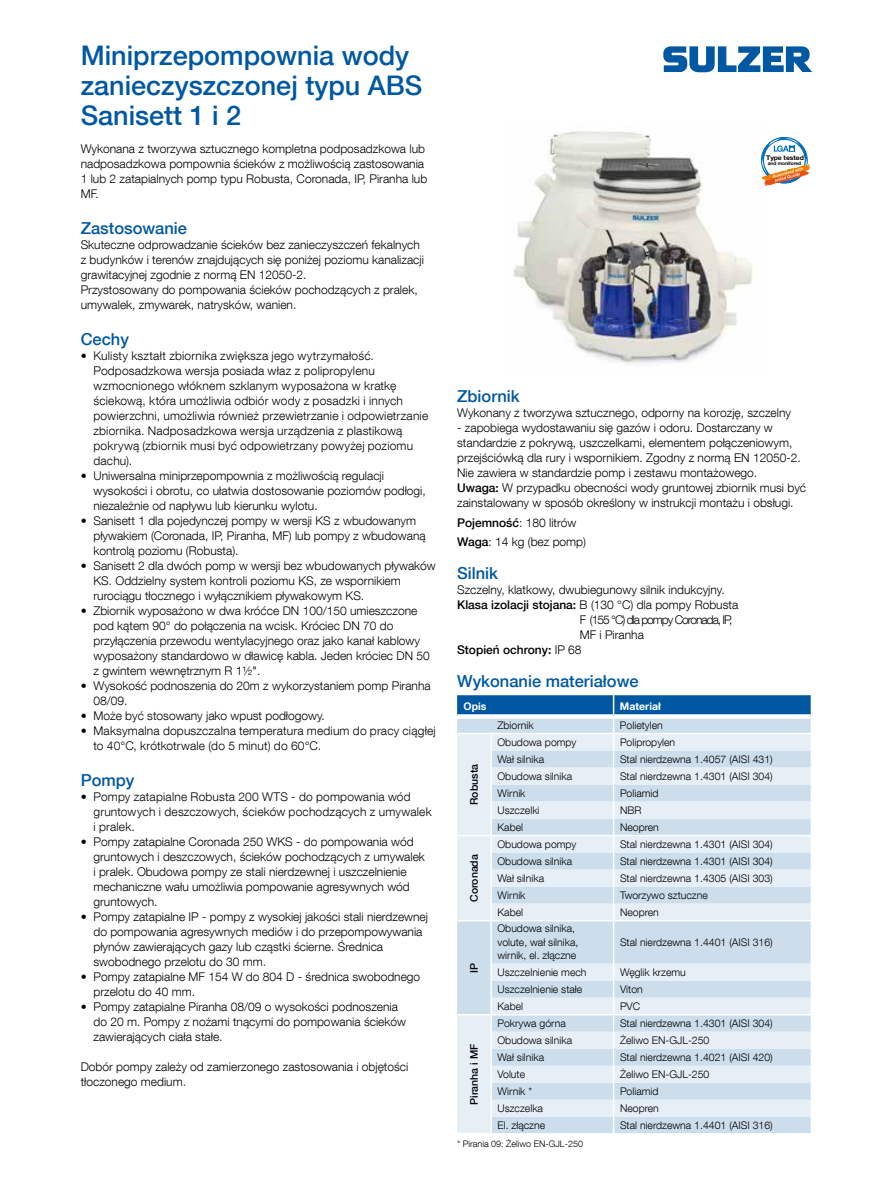
<style>
.page{position:relative;width:893px;height:1191px;background:#fff}
.page>*{position:absolute;margin:0;border:0;box-sizing:border-box;transform-origin:0 0}
.t1{font:500 27px/30px "Helvetica Neue LT Com";color:#0058a2}
.t2{font:500 16.5px "Helvetica Neue LT Com";color:#0058a2}
.t3{font:300 12px/15px "Helvetica Neue LT Com";color:#000}
.t4{font:300 12px "Helvetica Neue LT Com";letter-spacing:-.085em;color:#000}
.t5{font:500 12px "Helvetica Neue LT Com";color:#000}
.t6{font:300 10.5px/13.5px "Helvetica Neue LT Com";color:#000}
.t7{font:500 10.5px "Helvetica Neue LT Com";color:#000}
.t8{font:700 10.5px "Helvetica Neue LT Com";color:#fff}
.t9{font:300 9px "Helvetica Neue LT Com";color:#000}
.t10{font:700 6.45px "Helvetica Neue LT Com";letter-spacing:-.01em;color:#000;scale:1.05 1}
.t11{font:700 4.95px "Helvetica Neue LT Com";letter-spacing:-.01em;color:#000}
.s1{font-weight:500}
.s2{font-weight:300}
</style>
<div class="page">
<svg style="left:663px;top:46px;width:149px;height:26px"></svg>
<img style="left:513px;top:131px;width:240px;height:233px">
<svg style="left:761px;top:137px;width:49px;height:49px"></svg>
<svg style="left:457px;top:921px;width:354px;height:212px;background:#d7e5f0"></svg>
<hr style="left:457px;top:1014px;width:34px;height:1px;background:#fff">
<svg style="left:457px;top:695px;width:355px;height:225px;background:#c9dceb"></svg>
<hr style="left:490px;top:921px;width:2px;height:42px;background:#fff">
<hr style="left:613px;top:921px;width:1px;height:42px;background:#fff">
<svg style="left:490px;top:963px;width:2px;height:170px"></svg>
<svg style="left:613px;top:963px;width:1px;height:170px"></svg>
<hr style="left:491px;top:1014px;width:123px;height:1px;background:#fff">
<hr style="left:614px;top:1014px;width:198px;height:1px;background:#fff">
<h1 class="t1" style="left:81px;top:40px;width:343px">Miniprzepompownia wody zanieczyszczonej typu ABS<br>Sanisett 1 i 2</h1>
<p class="t3" style="left:81px;top:141px;width:348px">Wykonana z tworzywa sztucznego kompletna podposadzkowa lub nadposadzkowa pompownia ścieków z możliwością zastosowania 1 lub 2 zatapialnych pomp typu Robusta, Coronada, IP, Piranha lub MF.</p>
<h2 class="t2" style="left:81px;top:218px;width:108px">Zastosowanie</h2>
<p class="t3" style="left:81px;top:237px;width:345px">Skuteczne odprowadzanie ścieków bez zanieczyszczeń fekalnych z budynków i terenów znajdujących się poniżej poziomu kanalizacji grawitacyjnej zgodnie z normą EN 12050-2.<br>Przystosowany do pompowania ścieków pochodzących z pralek, umywalek, zmywarek, natrysków, wanien.</p>
<h2 class="t2" style="left:81px;top:329px;width:50px">Cechy</h2>
<p class="t3" style="left:93px;top:348px;width:336px;text-indent:-13px">• Kulisty kształt zbiornika zwiększa jego wytrzymałość.<br>Podposadzkowa wersja posiada właz z polipropylenu wzmocnionego włóknem szklanym wyposażona w kratkę ściekową, która umożliwia odbiór wody z posadzki i innych powierzchni, umożliwia również przewietrzanie i odpowietrzanie zbiornika. Nadposadzkowa wersja urządzenia z plastikową pokrywą (zbiornik musi być odpowietrzany powyżej poziomu dachu).</p>
<p class="t3" style="left:93px;top:468px;width:334px;text-indent:-13px">• Uniwersalna miniprzepompownia z możliwością regulacji wysokości i obrotu, co ułatwia dostosowanie poziomów podłogi, niezależnie od napływu lub kierunku wylotu.</p>
<p class="t3" style="left:93px;top:513px;width:334px;text-indent:-13px">• Sanisett 1 dla pojedynczej pompy w wersji KS z wbudowanym pływakiem (Coronada, IP, Piranha, MF) lub pompy z wbudowaną kontrolą poziomu (Robusta).</p>
<p class="t3" style="left:93px;top:558px;width:344px;text-indent:-13px">• Sanisett 2 dla dwóch pomp w wersji bez wbudowanych pływaków<br>KS. Oddzielny system kontroli poziomu KS, ze wspornikiem rurociągu tłocznego i wyłącznikiem pływakowym KS.</p>
<p class="t3" style="left:93px;top:603px;width:338px;text-indent:-13px">• Zbiornik wyposażono w dwa króćce DN 100/150 umieszczone pod kątem 90° do połączenia na wcisk. Króciec DN 70 do przyłączenia przewodu wentylacyjnego oraz jako kanał kablowy wyposażony standardowo w dławicę kabla. Jeden króciec DN 50 z gwintem wewnętrznym R 1½".</p>
<p class="t3" style="left:93px;top:678px;width:339px;text-indent:-13px">• Wysokość podnoszenia do 20m z wykorzystaniem pomp Piranha<br>08/09.</p>
<p class="t3" style="left:81px;top:708px;width:246px">• Może być stosowany jako wpust podłogowy.</p>
<p class="t3" style="left:93px;top:723px;width:344px;text-indent:-13px">• Maksymalna dopuszczalna temperatura medium do pracy ciągłej to 40°C, krótkotrwale (do 5 minut) do 60°C.</p>
<h2 class="t2" style="left:81px;top:770px;width:55px">Pompy</h2>
<p class="t3" style="left:93px;top:789px;width:340px;text-indent:-13px">• Pompy zatapialne Robusta 200 WTS - do pompowania wód gruntowych i deszczowych, ścieków pochodzących z umywalek i pralek.</p>
<p class="t3" style="left:93px;top:834px;width:333px;text-indent:-13px">• Pompy zatapialne Coronada 250 WKS - do pompowania wód gruntowych i deszczowych, ścieków pochodzących z umywalek i pralek. Obudowa pompy ze stali nierdzewnej i uszczelnienie mechaniczne wału umożliwia pompowanie agresywnych wód gruntowych.</p>
<p class="t3" style="left:93px;top:909px;width:336px;text-indent:-13px">• Pompy zatapialne IP - pompy z wysokiej jakości stali nierdzewnej do pompowania agresywnych mediów i do przepompowywania płynów zawierających gazy lub cząstki ścierne. Średnica swobodnego przelotu do 30 mm.</p>
<p class="t3" style="left:93px;top:969px;width:328px;text-indent:-13px">• Pompy zatapialne MF 154 W do 804 D - średnica swobodnego przelotu do 40 mm.</p>
<p class="t3" style="left:93px;top:999px;width:314px;text-indent:-13px">• Pompy zatapialne Piranha 08/09 o wysokości podnoszenia do 20 m. Pompy z nożami tnącymi do pompowania ścieków zawierających ciała stałe.</p>
<p class="t3" style="left:81px;top:1059px;width:329px">Dobór pompy zależy od zamierzonego zastosowania i objętości tłoczonego medium.</p>
<p class="t10" style="left:766px;top:153px;width:37px">Type tested</p>
<p class="t11" style="left:768px;top:160px;width:35px">and monitored</p>
<h2 class="t2" style="left:457px;top:386px;width:64px">Zbiornik</h2>
<p class="t3" style="left:457px;top:405px;width:335px">Wykonany z tworzywa sztucznego, odporny na korozję, szczelny</p>
<p class="t3" style="left:457px;top:420px;width:350px">- zapobiega wydostawaniu się gazów i odoru. Dostarczany w standardzie z pokrywą, uszczelkami, elementem połączeniowym, przejściówką dla rury i wspornikiem. Zgodny z normą EN 12050-2.<br>Nie zawiera w standardzie pomp i zestawu montażowego.<br><span class="s1">Uwaga:</span> W przypadku obecności wody gruntowej zbiornik musi być zainstalowany w sposób określony w instrukcji montażu i obsługi.</p>
<p class="t3" style="left:457px;top:512px;width:130px;line-height:19.2px"><span class="s1">Pojemność</span>: 180 litrów<br><span class="s1">Waga</span>: 14 kg (bez pomp)</p>
<h2 class="t2" style="left:457px;top:563px;width:42px">Silnik</h2>
<p class="t3" style="left:457px;top:582px;width:269px">Szczelny, klatkowy, dwubiegunowy silnik indukcyjny.</p>
<p class="t3" style="left:457px;top:597px;width:283px"><span class="s1">Klasa izolacji stojana:</span> B (130 °C) dla pompy Robusta</p>
<p class="t4" style="left:580px;top:612px;width:154px">F (155 °C) dla pompy Coronada, IP,</p>
<p class="t3" style="left:580px;top:627px;width:66px">MF i Piranha</p>
<p class="t5" style="left:457px;top:642px;width:126px">Stopień ochrony: <span class="s2">IP 68</span></p>
<h2 class="t2" style="left:457px;top:671px;width:183px">Wykonanie materiałowe</h2>
<p class="t8" style="left:463px;top:699px;width:24px">Opis</p>
<p class="t8" style="left:620px;top:699px;width:42px">Materiał</p>
<p class="t6" style="left:497px;top:718px;width:38px">Zbiornik</p>
<p class="t6" style="left:620px;top:718px;width:44px">Polietylen</p>
<p class="t7" style="left:468px;top:805px;width:42px;rotate:-90deg">Robusta</p>
<p class="t6" style="left:497px;top:735px;width:80px">Obudowa pompy</p>
<p class="t6" style="left:620px;top:735px;width:57px">Polipropylen</p>
<p class="t6" style="left:497px;top:752px;width:48px">Wał silnika</p>
<p class="t6" style="left:620px;top:752px;width:154px">Stal nierdzewna 1.4057 (AISI 431)</p>
<p class="t6" style="left:497px;top:769px;width:76px">Obudowa silnika</p>
<p class="t6" style="left:620px;top:769px;width:154px">Stal nierdzewna 1.4301 (AISI 304)</p>
<p class="t6" style="left:497px;top:786px;width:30px">Wirnik</p>
<p class="t6" style="left:620px;top:786px;width:40px">Poliamid</p>
<p class="t6" style="left:497px;top:803px;width:43px">Uszczelki</p>
<p class="t6" style="left:620px;top:803px;width:23px">NBR</p>
<p class="t6" style="left:497px;top:820px;width:27px">Kabel</p>
<p class="t6" style="left:620px;top:820px;width:40px">Neopren</p>
<p class="t7" style="left:468px;top:902px;width:49px;rotate:-90deg">Coronada</p>
<p class="t7" style="left:468px;top:972px;width:11px;rotate:-90deg">IP</p>
<p class="t6" style="left:497px;top:837px;width:80px">Obudowa pompy</p>
<p class="t6" style="left:620px;top:837px;width:154px">Stal nierdzewna 1.4301 (AISI 304)</p>
<p class="t6" style="left:497px;top:854px;width:76px">Obudowa silnika</p>
<p class="t6" style="left:620px;top:854px;width:154px">Stal nierdzewna 1.4301 (AISI 304)</p>
<p class="t6" style="left:497px;top:871px;width:48px">Wał silnika</p>
<p class="t6" style="left:620px;top:871px;width:154px">Stal nierdzewna 1.4305 (AISI 303)</p>
<p class="t6" style="left:497px;top:888px;width:30px">Wirnik</p>
<p class="t6" style="left:620px;top:888px;width:89px">Tworzywo sztuczne</p>
<p class="t6" style="left:497px;top:905px;width:27px">Kabel</p>
<p class="t6" style="left:620px;top:905px;width:40px">Neopren</p>
<p class="t6" style="left:497px;top:921px;width:82px">Obudowa silnika, volute, wał silnika, wirnik, el. złączne</p>
<p class="t6" style="left:620px;top:935px;width:154px">Stal nierdzewna 1.4401 (AISI 316)</p>
<p class="t6" style="left:497px;top:965px;width:91px">Uszczelnienie mech</p>
<p class="t6" style="left:620px;top:965px;width:67px">Węglik krzemu</p>
<p class="t6" style="left:497px;top:982px;width:86px">Uszczelnienie stałe</p>
<p class="t6" style="left:620px;top:982px;width:24px">Viton</p>
<p class="t6" style="left:497px;top:999px;width:27px">Kabel</p>
<p class="t6" style="left:620px;top:999px;width:22px">PVC</p>
<p class="t6" style="left:497px;top:1016px;width:70px">Pokrywa górna</p>
<p class="t6" style="left:620px;top:1016px;width:154px">Stal nierdzewna 1.4301 (AISI 304)</p>
<p class="t6" style="left:497px;top:1033px;width:76px">Obudowa silnika</p>
<p class="t6" style="left:620px;top:1033px;width:91px">Żeliwo EN-GJL-250</p>
<p class="t6" style="left:497px;top:1050px;width:48px">Wał silnika</p>
<p class="t6" style="left:620px;top:1050px;width:154px">Stal nierdzewna 1.4021 (AISI 420)</p>
<p class="t6" style="left:497px;top:1067px;width:29px">Volute</p>
<p class="t6" style="left:620px;top:1067px;width:91px">Żeliwo EN-GJL-250</p>
<p class="t6" style="left:497px;top:1084px;width:36px">Wirnik *</p>
<p class="t6" style="left:620px;top:1084px;width:40px">Poliamid</p>
<p class="t6" style="left:497px;top:1101px;width:47px">Uszczelka</p>
<p class="t6" style="left:620px;top:1101px;width:40px">Neopren</p>
<p class="t6" style="left:497px;top:1118px;width:49px">El. złączne</p>
<p class="t6" style="left:620px;top:1118px;width:154px">Stal nierdzewna 1.4401 (AISI 316)</p>
<p class="t9" style="left:457px;top:1137px;width:127px">* Pirania 09: Żeliwo EN-GJL-250</p>
<p class="t7" style="left:468px;top:1104px;width:62px;rotate:-90deg">Piranha i MF</p>
</div>
